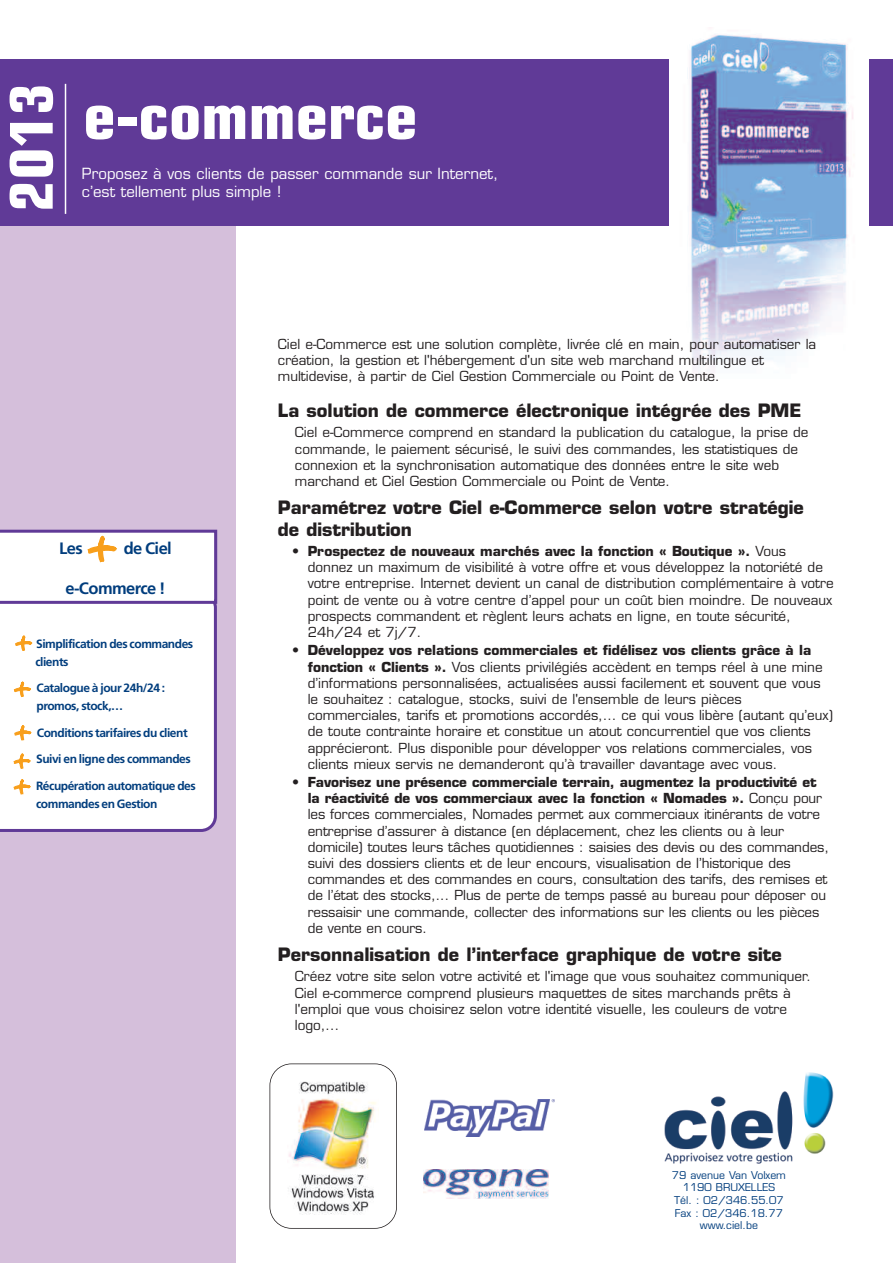
<style>
.page{position:relative;width:893px;height:1263px;background:#fff}
.page>*{position:absolute;margin:0;border:0;box-sizing:border-box;transform-origin:0 0}
.t1{font:700 condensed 64.5px "Eurostile";color:#fff;scale:1.07 1}
.t2{font:700 condensed 58.95px "Eurostile";color:#fff;scale:1.07 1}
.t3{font:700 18px/21.6px "Eurostile";color:#231f20}
.t4{font:700 16.5px "Frutiger";letter-spacing:-.035em;color:#013d7d}
.t5{font:15px/18px "Eurostile";color:#fff}
.t6{font:13.5px/16.2px "Eurostile";color:#231f20}
.t7{font:700 12px/18px "Frutiger";letter-spacing:-.04em;color:#013d7d}
.t8{font:10.5px/12.6px "Eurostile";color:#013d7d;text-align:center}
.s1{font-weight:700}
</style>
<div class="page">
<div style="left:0;top:178px;width:236px;height:1085px;background:#d5bfdb"></div>
<div style="left:0;top:60px;width:893px;height:166px;background:#603a97"></div>
<div style="left:670px;top:28px;width:199px;height:596px;background:#fff"></div>
<img style="left:689px;top:35px;width:164px;height:338px">
<div style="left:0;top:604px;width:217px;height:228px;background:#fff"></div>
<img style="left:664px;top:1072px;width:170px;height:92px">
<svg style="left:0;top:530px;width:217px;height:74px;background:#f0ebf1"></svg>
<svg style="left:14px;top:681px;width:17px;height:16px"></svg>
<svg style="left:14px;top:725px;width:17px;height:16px"></svg>
<svg style="left:13px;top:753px;width:18px;height:16px"></svg>
<svg style="left:13px;top:779px;width:18px;height:16px"></svg>
<hr style="left:65px;top:84px;width:1px;height:130px;background:#fff">
<img style="left:288px;top:1081px;width:88px;height:134px">
<div style="left:269px;top:1063px;width:128px;height:166px;border:2px solid #231f20;border-radius:22px"></div>
<img style="left:424px;top:1100px;width:130px;height:36px">
<img style="left:423px;top:1169px;width:126px;height:29px">
<h2 class="t2" style="left:10px;top:212px;width:122px;rotate:-90deg">2013</h2>
<h1 class="t1" style="left:83px;top:92px;width:313px">e-commerce</h1>
<p class="t5" style="left:82px;top:166px;width:418px">Proposez à vos clients de passer commande sur Internet, c’est tellement plus simple !</p>
<p class="t4" style="left:59px;top:541px;width:25px">Les</p>
<p class="t4" style="left:124px;top:541px;width:50px">de Ciel</p>
<p class="t4" style="left:65px;top:581px;width:102px">e-Commerce !</p>
<p class="t7" style="left:35px;top:636px;width:159px">Simplification des commandes clients</p>
<p class="t7" style="left:37px;top:680px;width:130px">Catalogue à jour 24h/24 : promos, stock,…</p>
<p class="t7" style="left:37px;top:725px;width:152px">Conditions tarifaires du client</p>
<p class="t7" style="left:36px;top:751px;width:156px">Suivi en ligne des commandes</p>
<p class="t7" style="left:36px;top:778px;width:161px">Récupération automatique des commandes en Gestion</p>
<p class="t6" style="left:278px;top:337px;width:540px">Ciel e-Commerce est une solution complète, livrée clé en main, pour automatiser la création, la gestion et l'hébergement d'un site web marchand multilingue et multidevise, à partir de Ciel Gestion Commerciale ou Point de Vente.</p>
<h3 class="t3" style="left:278px;top:401px;width:525px">La solution de commerce électronique intégrée des PME</h3>
<p class="t6" style="left:295px;top:426px;width:515px">Ciel e-Commerce comprend en standard la publication du catalogue, la prise de commande, le paiement sécurisé, le suivi des commandes, les statistiques de connexion et la synchronisation automatique des données entre le site web marchand et Ciel Gestion Commerciale ou Point de Vente.</p>
<h3 class="t3" style="left:278px;top:498px;width:527px">Paramétrez votre Ciel e-Commerce selon votre stratégie de distribution</h3>
<p class="t6" style="left:308px;top:544px;width:527px;text-indent:-16px">• <span class="s1">Prospectez de nouveaux marchés avec la fonction « Boutique ».</span> Vous donnez un maximum de visibilité à votre offre et vous développez la notoriété de votre entreprise. Internet devient un canal de distribution complémentaire à votre point de vente ou à votre centre d’appel pour un coût bien moindre. De nouveaux prospects commandent et règlent leurs achats en ligne, en toute sécurité, 24h/24 et 7j/7.</p>
<p class="t6" style="left:308px;top:644px;width:527px;text-indent:-16px">• <span class="s1">Développez vos relations commerciales et fidélisez vos clients grâce à la fonction « Clients ».</span> Vos clients privilégiés accèdent en temps réel à une mine d’informations personnalisées, actualisées aussi facilement et souvent que vous le souhaitez : catalogue, stocks, suivi de l'ensemble de leurs pièces commerciales, tarifs et promotions accordés,… ce qui vous libère (autant qu’eux) de toute contrainte horaire et constitue un atout concurrentiel que vos clients apprécieront. Plus disponible pour développer vos relations commerciales, vos clients mieux servis ne demanderont qu’à travailler davantage avec vous.</p>
<p class="t6" style="left:308px;top:775px;width:523px;text-indent:-16px">• <span class="s1">Favorisez une présence commerciale terrain, augmentez la productivité et la réactivité de vos commerciaux avec la fonction « Nomades ».</span> Conçu pour les forces commerciales, Nomades permet aux commerciaux itinérants de votre entreprise d’assurer à distance (en déplacement, chez les clients ou à leur domicile) toutes leurs tâches quotidiennes : saisies des devis ou des commandes, suivi des dossiers clients et de leur encours, visualisation de l’historique des commandes et des commandes en cours, consultation des tarifs, des remises et de l’état des stocks,... Plus de perte de temps passé au bureau pour déposer ou ressaisir une commande, collecter des informations sur les clients ou les pièces de vente en cours.</p>
<h3 class="t3" style="left:278px;top:945px;width:505px">Personnalisation de l’interface graphique de votre site</h3>
<p class="t6" style="left:295px;top:970px;width:518px">Créez votre site selon votre activité et l'image que vous souhaitez communiquer.<br>Ciel e-commerce comprend plusieurs maquettes de sites marchands prêts à l'emploi que vous choisirez selon votre identité visuelle, les couleurs de votre logo,...</p>
<p class="t8" style="left:672px;top:1170px;width:116px">79 avenue Van Volxem<br>1190 BRUXELLES<br>Tél. : 02/346.55.07<br>Fax : 02/346.18.77 www.ciel.be</p>
</div>
